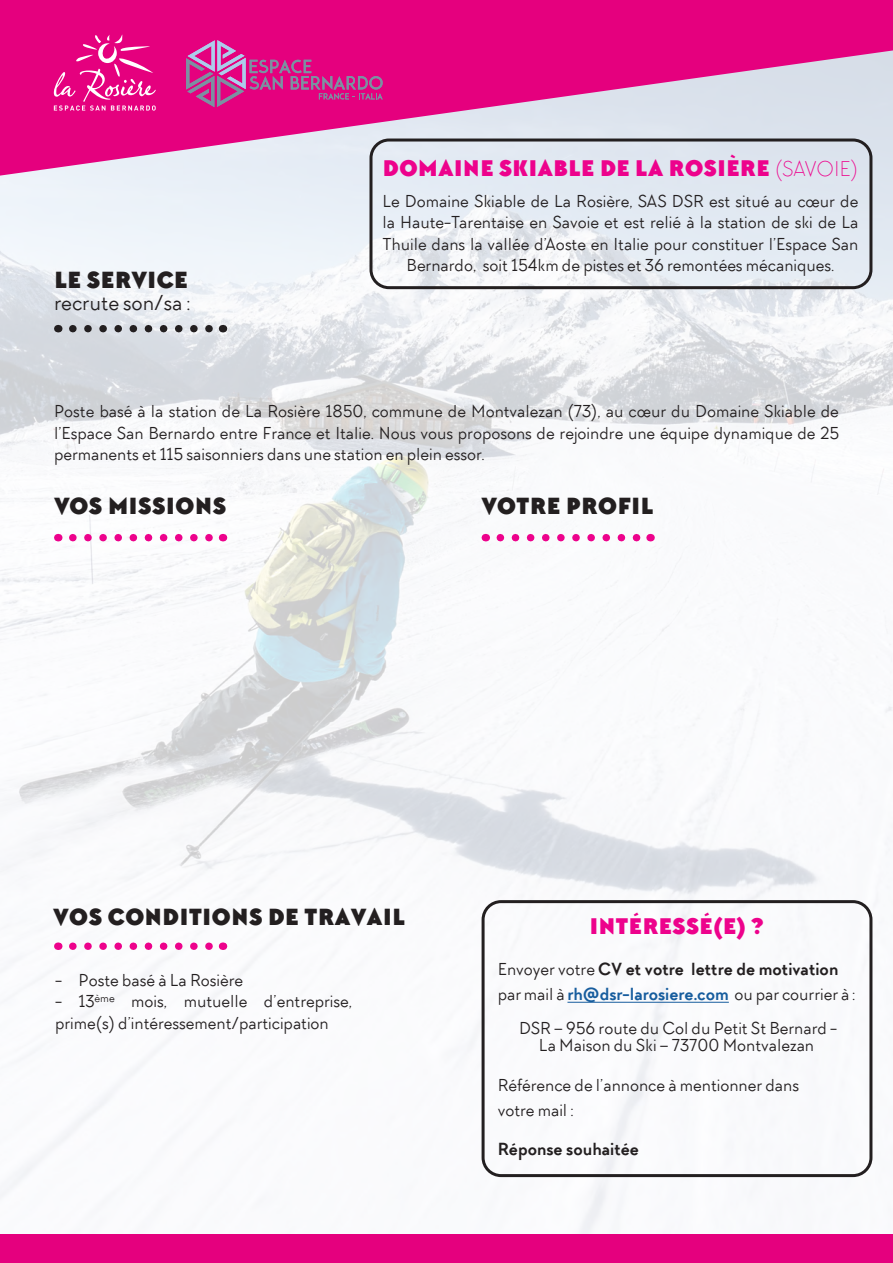
<style>
.page{position:relative;width:893px;height:1263px;background:#fff}
.page>*{position:absolute;margin:0;border:0;box-sizing:border-box;transform-origin:0 0}
.t1{font:900 23.25px "TT Chocolates";color:#231f20}
.t2{font:900 22.5px "TT Chocolates";color:#ed028c}
.t3{font:22.5px "TT Chocolates";color:#231f20}
.t4{font:18px/21.6px "TT Chocolates";color:#231f20}
.t5{font:700 18px "TT Chocolates";color:#231f20}
.s1{font-weight:300}
.s2{font-weight:700}
.s3{font-weight:700;color:#175d9e}
</style>
<div class="page">
<img style="left:1px;top:176px;width:892px;height:1058px">
<svg style="left:0;top:0;width:893px;height:176px;background:#e169b1"></svg>
<div style="left:20px;top:1px;width:169px;height:144px;background:#e5007e"></div>
<svg style="left:54px;top:34px;width:102px;height:77px"></svg>
<svg style="left:186px;top:40px;width:197px;height:67px;background:#cf248a"></svg>
<div style="left:369px;top:139px;width:503px;height:150px;border:3px solid #231f20;border-radius:18px"></div>
<div style="left:482px;top:900px;width:390px;height:277px;border:3px solid #231f20;border-radius:18px"></div>
<svg style="left:73px;top:534px;width:142px;height:7px"></svg>
<svg style="left:73px;top:325px;width:142px;height:7px"></svg>
<svg style="left:73px;top:942px;width:142px;height:8px"></svg>
<svg style="left:500px;top:534px;width:143px;height:7px"></svg>
<div style="left:1px;top:1234px;width:892px;height:28px;background:#e5007e"></div>
<hr style="left:567px;top:1002px;width:162px;height:1px;background:#175d9e">
<p class="t1" style="left:54px;top:265px;width:136px">LE SERVICE</p>
<p class="t3" style="left:54px;top:289px;width:138px">recrute son/sa :</p>
<p class="t2" style="left:382px;top:153px;width:477px">DOMAINE SKIABLE DE LA ROSIÈRE <span class="s1">(SAVOIE)</span></p>
<p class="t4" style="left:382px;top:190px;width:478px;text-align:center">Le Domaine Skiable de La Rosière, SAS DSR est situé au cœur de la Haute-Tarentaise en Savoie et est relié à la station de ski de La Thuile dans la vallée d’Aoste en Italie pour constituer l’Espace San Bernardo, soit 154km de pistes et 36 remontées mécaniques.</p>
<p class="t4" style="left:54px;top:400px;width:786px;text-align:justify">Poste basé à la station de La Rosière 1850, commune de Montvalezan (73), au cœur du Domaine Skiable de l’Espace San Bernardo entre France et Italie. Nous vous proposons de rejoindre une équipe dynamique de 25 permanents et 115 saisonniers dans une station en plein essor.</p>
<p class="t1" style="left:54px;top:491px;width:174px">VOS MISSIONS</p>
<p class="t1" style="left:482px;top:491px;width:174px">VOTRE PROFIL</p>
<p class="t1" style="left:53px;top:901px;width:354px">VOS CONDITIONS DE TRAVAIL</p>
<p class="t4" style="left:55px;top:969px;width:190px">- Poste basé à La Rosière</p>
<p class="t4" style="left:55px;top:991px;width:298px">- 13<sup>ème</sup> mois, mutuelle d’entreprise, prime(s) d’intéressement/participation</p>
<p class="t2" style="left:589px;top:911px;width:176px">INTÉRESSÉ(E) ?</p>
<p class="t4" style="left:498px;top:956px;width:359px;line-height:25px">Envoyer votre <span class="s2">CV et votre lettre de motivation </span>par mail à <span class="s3">rh@dsr-larosiere.com</span> ou par courrier à :</p>
<p class="t4" style="left:519px;top:1019px;width:320px;line-height:17.1px;text-align:center">DSR – 956 route du Col du Petit St Bernard -<br>La Maison du Ski – 73700 Montvalezan</p>
<p class="t4" style="left:498px;top:1072px;width:303px;line-height:25px">Référence de l’annonce à mentionner dans votre mail :</p>
<p class="t5" style="left:498px;top:1138px;width:143px">Réponse souhaitée</p>
</div>
